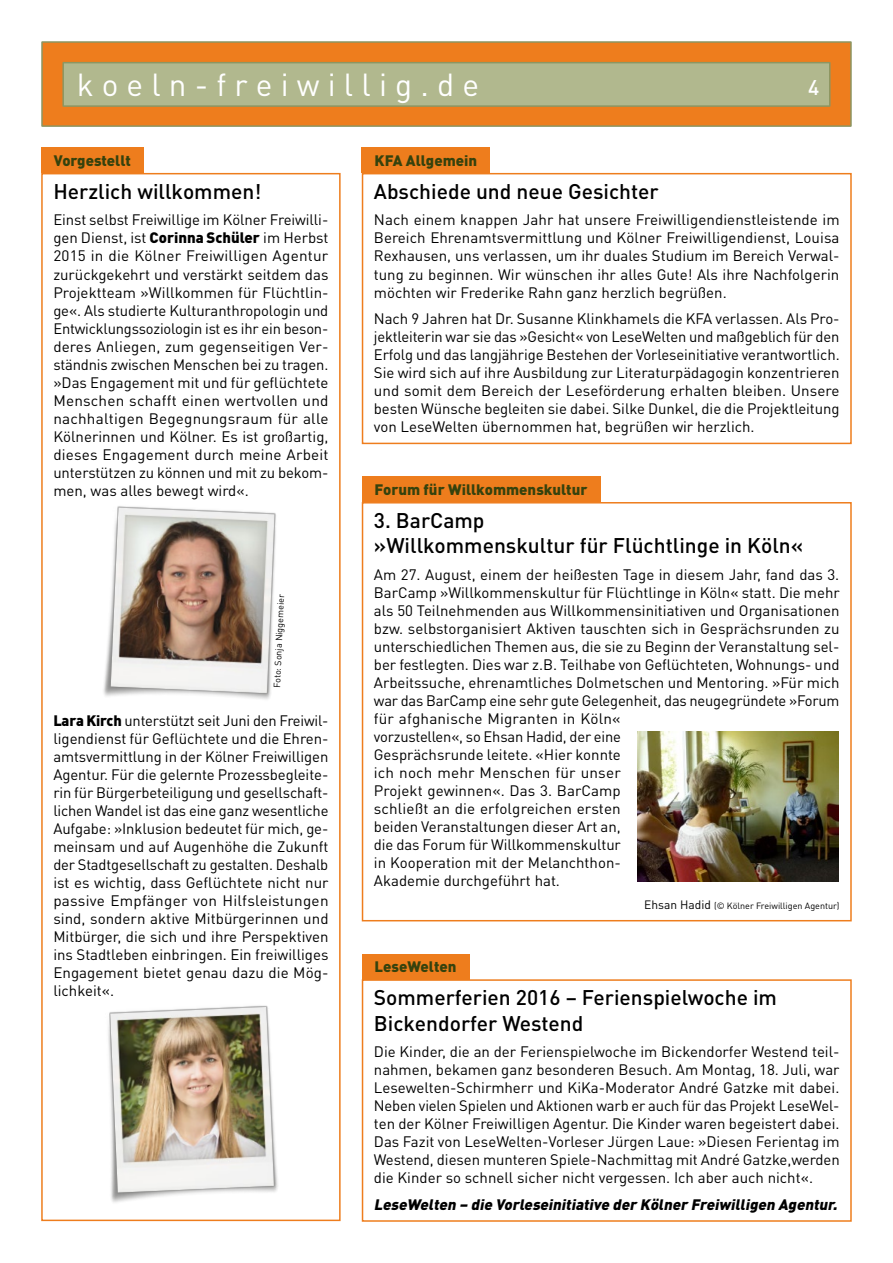
<style>
.page{position:relative;width:893px;height:1263px;background:#fff}
.page>*{position:absolute;margin:0;border:0;box-sizing:border-box;transform-origin:0 0}
.t1{font:31.5px "DIN Pro";color:#fff}
.t2{font:500 21px/25.2px "DIN Pro";color:#000}
.t3{font:500 21px "DIN Pro";color:#fff}
.t4{font:15px/18px "DIN Pro";color:#000;text-align:justify}
.t5{font:italic 900 15px "DIN Pro";color:#000}
.t6{font:900 15px "DIN Pro";color:#35420d}
.t7{font:9px "DIN Pro";color:#000}
.s1{font-weight:900}
.s2{font-size:12px}
</style>
<div class="page">
<div style="left:42px;top:42px;width:809px;height:84px;background:#ee7d1d"></div>
<div style="left:41px;top:41px;width:811px;height:86px;border:2px solid #8c9662"></div>
<div style="left:63px;top:63px;width:767px;height:43px;background:#b1b88e"></div>
<div style="left:62px;top:62px;width:768px;height:45px;border:2px solid #8c9662"></div>
<div style="left:362px;top:173px;width:490px;height:271px;border:2px solid #ee7d1d"></div>
<div style="left:362px;top:147px;width:128px;height:26px;background:#ee7d1d"></div>
<div style="left:41px;top:147px;width:103px;height:26px;background:#ee7d1d"></div>
<img style="left:103px;top:506px;width:173px;height:194px">
<img style="left:108px;top:1005px;width:170px;height:198px">
<div style="left:41px;top:173px;width:300px;height:1048px;border:2px solid #ee7d1d"></div>
<div style="left:362px;top:502px;width:490px;height:419px;border:2px solid #ee7d1d"></div>
<div style="left:362px;top:476px;width:238px;height:26px;background:#ee7d1d"></div>
<img style="left:638px;top:732px;width:201px;height:149px">
<div style="left:362px;top:954px;width:107px;height:25px;background:#ee7d1d"></div>
<div style="left:362px;top:979px;width:490px;height:243px;border:2px solid #ee7d1d"></div>
<h1 class="t1" style="left:77px;top:64px;width:404px">k o e l n - f r e i w i l l i g . d e</h1>
<h2 class="t3" style="left:808px;top:73px;width:13px">4</h2>
<p class="t6" style="left:54px;top:150px;width:78px">Vorgestellt</p>
<p class="t6" style="left:375px;top:150px;width:104px">KFA Allgemein</p>
<h2 class="t2" style="left:53px;top:178px;width:209px">Herzlich willkommen!</h2>
<p class="t4" style="left:53px;top:210px;width:277px">Einst selbst Freiwillige im Kölner Freiwilli&shy;gen Dienst, ist <span class="s1">Corinna Schüler</span> im Herbst 2015 in die Kölner Freiwilligen Agentur zurückgekehrt und verstärkt seitdem das Projektteam »Willkommen für Flüchtlin&shy;ge«. Als studierte Kulturanthropologin und Entwicklungssoziologin ist es ihr ein beson&shy;deres Anliegen, zum gegenseitigen Ver&shy;ständnis zwischen Menschen bei zu tragen. »Das Engagement mit und für geflüchtete Menschen schafft einen wertvollen und nachhaltigen Begegnungsraum für alle Kölnerinnen und Kölner. Es ist großartig, dieses Engagement durch meine Arbeit unterstützen zu können und mit zu bekom&shy;men, was alles bewegt wird«.</p>
<h2 class="t2" style="left:374px;top:178px;width:286px">Abschiede und neue Gesichter</h2>
<p class="t4" style="left:374px;top:210px;width:467px">Nach einem knappen Jahr hat unsere Freiwilligendienstleistende im Bereich Ehrenamtsvermittlung und Kölner Freiwilligendienst, Louisa Rexhausen, uns verlassen, um ihr duales Studium im Bereich Verwal&shy;tung zu beginnen. Wir wünschen ihr alles Gute! Als ihre Nachfolgerin möchten wir Frederike Rahn ganz herzlich begrüßen.</p>
<p class="t4" style="left:374px;top:309px;width:467px">Nach 9 Jahren hat Dr. Susanne Klinkhamels die KFA verlassen. Als Pro&shy;jektleiterin war sie das »Gesicht« von LeseWelten und maßgeblich für den Erfolg und das langjährige Bestehen der Vorleseinitiative verantwortlich.<br>Sie wird sich auf ihre Ausbildung zur Literaturpädagogin konzentrieren und somit dem Bereich der Leseförderung erhalten bleiben. Unsere besten Wünsche begleiten sie dabei. Silke Dunkel, die die Projektleitung von LeseWelten übernommen hat, begrüßen wir herzlich.</p>
<p class="t6" style="left:375px;top:479px;width:214px">Forum für Willkommenskultur</p>
<p class="t7" style="left:271px;top:688px;width:95px;rotate:-88deg">Foto: Sonja Niggemeier</p>
<p class="t4" style="left:53px;top:711px;width:277px"><span class="s1">Lara Kirch</span> unterstützt seit Juni den Freiwil&shy;ligendienst für Geflüchtete und die Ehren&shy;amtsvermittlung in der Kölner Freiwilligen Agentur. Für die gelernte Prozessbegleite&shy;rin für Bürgerbeteiligung und gesellschaft&shy;lichen Wandel ist das eine ganz wesentliche Aufgabe: »Inklusion bedeutet für mich, ge&shy;meinsam und auf Augenhöhe die Zukunft der Stadtgesellschaft zu gestalten. Deshalb ist es wichtig, dass Geflüchtete nicht nur passive Empfänger von Hilfsleistungen sind, sondern aktive Mitbürgerinnen und Mitbürger, die sich und ihre Perspektiven ins Stadtleben einbringen. Ein freiwilliges Engagement bietet genau dazu die Mög&shy;lichkeit«.</p>
<h2 class="t2" style="left:374px;top:507px;width:431px">3. BarCamp<br>»Willkommenskultur für Flüchtlinge in Köln«</h2>
<p class="t4" style="left:374px;top:565px;width:467px;text-align:left">Am 27. August, einem der heißesten Tage in diesem Jahr, fand das 3.<br>BarCamp »Willkommenskultur für Flüchtlinge in Köln« statt. Die mehr als 50 Teilnehmenden aus Willkommensinitiativen und Organisationen bzw. selbstorganisiert Aktiven tauschten sich in Gesprächsrunden zu unterschiedlichen Themen aus, die sie zu Beginn der Veranstaltung sel&shy;ber festlegten. Dies war z.B. Teilhabe von Geflüchteten, Wohnungs- und Arbeitssuche, ehrenamtliches Dolmetschen und Mentoring. »Für mich war das BarCamp eine sehr gute Gelegenheit, das neugegründete »Forum für afghanische Migranten in Köln«<br>vorzustellen«, so Ehsan Hadid, der eine<br>Gesprächsrunde leitete. «Hier konnte<br>ich noch mehr Menschen für unser<br>Projekt gewinnen«. Das 3. BarCamp<br>schließt an die erfolgreichen ersten<br>beiden Veranstaltungen dieser Art an,<br>die das Forum für Willkommenskultur<br>in Kooperation mit der Melanchthon-<br>Akademie durchgeführt hat.</p>
<p class="t7" style="left:644px;top:900px;width:197px"><span class="s2">Ehsan Hadid</span> (© Kölner Freiwilligen Agentur)</p>
<p class="t6" style="left:375px;top:957px;width:83px">LeseWelten</p>
<h2 class="t2" style="left:374px;top:984px;width:405px">Sommerferien 2016 – Ferienspielwoche im<br>Bickendorfer Westend</h2>
<p class="t4" style="left:374px;top:1042px;width:467px">Die Kinder, die an der Ferienspielwoche im Bickendorfer Westend teil&shy;nahmen, bekamen ganz besonderen Besuch. Am Montag, 18. Juli, war Lesewelten-Schirmherr und KiKa-Moderator André Gatzke mit dabei.<br>Neben vielen Spielen und Aktionen warb er auch für das Projekt LeseWel&shy;ten der Kölner Freiwilligen Agentur. Die Kinder waren begeistert dabei.<br>Das Fazit von LeseWelten-Vorleser Jürgen Laue: »Diesen Ferientag im Westend, diesen munteren Spiele-Nachmittag mit André Gatzke,werden die Kinder so schnell sicher nicht vergessen. Ich aber auch nicht«.</p>
<p class="t5" style="left:374px;top:1194px;width:468px">LeseWelten – die Vorleseinitiative der Kölner Freiwilligen Agentur.</p>
</div>
